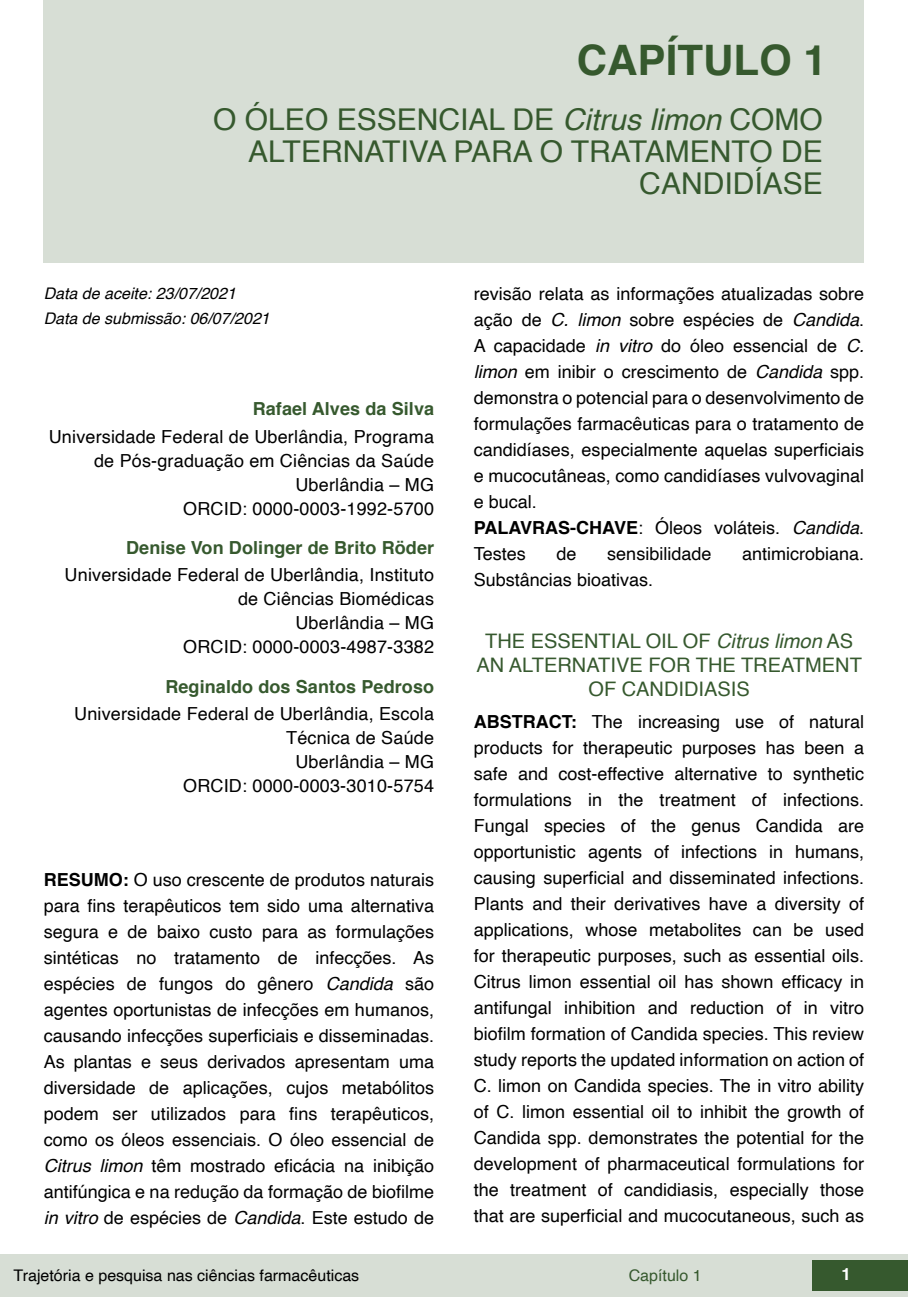
<style>
.page{position:relative;width:908px;height:1304px;background:#fff}
.page>*{position:absolute;margin:0;border:0;box-sizing:border-box;transform-origin:0 0}
.t1{font:700 42px "Helvetica";color:#36592e}
.t2{font:30px/32px "Helvetica";color:#36592e;text-align:right}
.t3{font:20px/24px "Helvetica";color:#36592e;text-align:center}
.t4{font:18px/26px "Helvetica";color:#000;text-align:right}
.t5{font:700 18px "Helvetica";letter-spacing:.005em;color:#36592e}
.t6{font:700 16.8px "Helvetica";color:#fff}
.t7{font:italic 16px "Helvetica";color:#000}
.t8{font:16px "Helvetica";color:#000}
.t9{font:16px "Helvetica";color:#36592e}
.s1{font-style:italic}
.s2{font-weight:700}
</style>
<div class="page">
<div style="left:0;top:1254px;width:906px;height:43px;background:#d7ded5"></div>
<div style="left:812px;top:1261px;width:95px;height:30px;background:#36592e"></div>
<div style="left:44px;top:0;width:819px;height:263px;background:#d7ded5"></div>
<h1 class="t1" style="left:576px;top:26px;width:251px">CAPÍTULO 1</h1>
<h2 class="t2" style="left:213px;top:104px;width:611px">O ÓLEO ESSENCIAL DE <span class="s1">Citrus limon</span> COMO<br>ALTERNATIVA PARA O TRATAMENTO DE<br>CANDIDÍASE</h2>
<p class="t7" style="left:44px;top:280px;width:194px">Data de aceite: 23/07/2021</p>
<p class="t7" style="left:44px;top:306px;width:227px">Data de submissão: 06/07/2021</p>
<p class="t5" style="left:252px;top:395px;width:183px">Rafael Alves da Silva</p>
<p class="t4" style="left:49px;top:425px;width:386px;line-height:24px">Universidade Federal de Uberlândia, Programa de Pós-graduação em Ciências da Saúde<br>Uberlândia – MG<br>ORCID: 0000-0003-1992-5700</p>
<p class="t5" style="left:126px;top:533px;width:309px">Denise Von Dolinger de Brito Röder</p>
<p class="t4" style="left:65px;top:564px;width:371px;line-height:24px">Universidade Federal de Uberlândia, Instituto de Ciências Biomédicas<br>Uberlândia – MG<br>ORCID: 0000-0003-4987-3382</p>
<p class="t5" style="left:165px;top:672px;width:270px">Reginaldo dos Santos Pedroso</p>
<p class="t4" style="left:74px;top:702px;width:361px;line-height:24px">Universidade Federal de Uberlândia, Escola<br>Técnica de Saúde<br>Uberlândia – MG<br>ORCID: 0000-0003-3010-5754</p>
<p class="t4" style="left:44px;top:867px;width:392px;text-align:justify"><span class="s2">RESUMO:</span> O uso crescente de produtos naturais para fins terapêuticos tem sido uma alternativa segura e de baixo custo para as formulações sintéticas no tratamento de infecções. As espécies de fungos do gênero <span class="s1">Candida</span> são agentes oportunistas de infecções em humanos, causando infecções superficiais e disseminadas.<br>As plantas e seus derivados apresentam uma diversidade de aplicações, cujos metabólitos podem ser utilizados para fins terapêuticos, como os óleos essenciais. O óleo essencial de <span class="s1">Citrus limon</span> têm mostrado eficácia na inibição antifúngica e na redução da formação de biofilme <span class="s1">in vitro</span> de espécies de <span class="s1">Candida</span>. Este estudo de</p>
<p class="t4" style="left:473px;top:281px;width:392px;text-align:left">revisão relata as informações atualizadas sobre ação de <span class="s1">C. limon</span> sobre espécies de <span class="s1">Candida</span>.<br>A capacidade <span class="s1">in vitro</span> do óleo essencial de <span class="s1">C. limon</span> em inibir o crescimento de <span class="s1">Candida</span> spp. demonstra o potencial para o desenvolvimento de formulações farmacêuticas para o tratamento de candidíases, especialmente aquelas superficiais e mucocutâneas, como candidíases vulvovaginal e bucal.<br><span class="s2">PALAVRAS-CHAVE</span>: Óleos voláteis. <span class="s1">Candida</span>.<br>Testes</p>
<p class="t4" style="left:556px;top:541px;width:22px">de</p>
<p class="t4" style="left:607px;top:541px;width:106px">sensibilidade</p>
<p class="t4" style="left:741px;top:541px;width:124px">antimicrobiana.</p>
<p class="t4" style="left:473px;top:567px;width:181px">Substâncias bioativas.</p>
<p class="t3" style="left:476px;top:630px;width:386px">THE ESSENTIAL OIL OF <span class="s1">Citrus limon</span> AS<br>AN ALTERNATIVE FOR THE TREATMENT<br>OF CANDIDIASIS</p>
<p class="t4" style="left:473px;top:709px;width:392px;text-align:justify"><span class="s2">ABSTRACT:</span> The increasing use of natural products for therapeutic purposes has been a safe and cost-effective alternative to synthetic formulations in the treatment of infections.<br>Fungal species of the genus Candida are opportunistic agents of infections in humans, causing superficial and disseminated infections.<br>Plants and their derivatives have a diversity of applications, whose metabolites can be used for therapeutic purposes, such as essential oils.<br>Citrus limon essential oil has shown efficacy in antifungal inhibition and reduction of in vitro biofilm formation of Candida species. This review study reports the updated information on action of C. limon on Candida species. The in vitro ability of C. limon essential oil to inhibit the growth of Candida spp. demonstrates the potential for the development of pharmaceutical formulations for the treatment of candidiasis, especially those that are superficial and mucocutaneous, such as</p>
<p class="t8" style="left:14px;top:1263px;width:347px">Trajetória e pesquisa nas ciências farmacêuticas</p>
<p class="t9" style="left:628px;top:1263px;width:74px">Capítulo 1</p>
<p class="t6" style="left:841px;top:1261px;width:11px">1</p>
</div>
